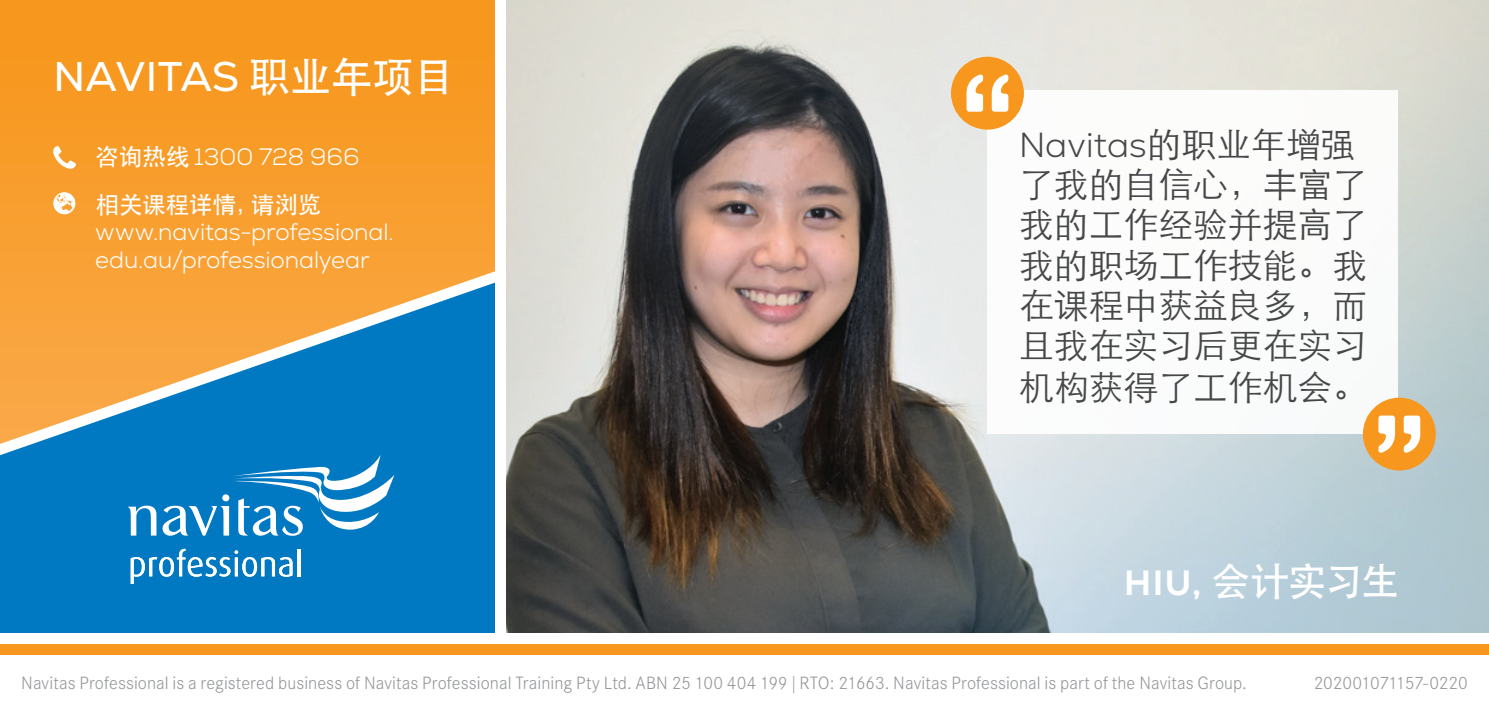
<style>
.page{position:relative;width:1489px;height:709px;background:#fff}
.page>*{position:absolute;margin:0;border:0;box-sizing:border-box;transform-origin:0 0}
.t1{font:41.25px "Nexa";letter-spacing:.005em;color:#fff}
.t2{font:500 39px "ST Heiti SC";letter-spacing:-.05em;color:#fff}
.t3{font:300 34.75px/40.5px "ST Heiti SC";color:#464748;text-align:justify}
.t4{font:300 34.75px "Nexa";color:#464748}
.t5{font:300 23.75px/27.8px "Nexa";letter-spacing:-.005em;color:#fff}
.t6{font:500 23.75px "ST Heiti SC";letter-spacing:-.015em;color:#fff}
.t7{font:300 17.5px "Corporate SBQ";letter-spacing:.005em;color:#939598}
.t8{font:300 17.5px "Corporate SBQ";letter-spacing:-.015em;color:#939598}
.s1{font-family:"ST Heiti SC";font-weight:500}
.s2{font-family:"ST Heiti SC"}
.s3{font-family:"Nexa";font-weight:800;font-size:35px}
</style>
<div class="page">
<div style="left:0;top:0;width:529px;height:638px;background:#0079c2"></div>
<svg style="left:0;top:0;width:495px;height:251px;background:#f79a26"></svg>
<svg style="left:128px;top:505px;width:28px;height:30px"></svg>
<svg style="left:162px;top:455px;width:232px;height:81px"></svg>
<svg style="left:131px;top:548px;width:161px;height:36px"></svg>
<hr style="left:298px;top:549px;width:3px;height:27px;background:#fff">
<svg style="left:0;top:251px;width:495px;height:204px"></svg>
<img style="left:506px;top:0;width:982px;height:633px">
<div style="left:987px;top:90px;width:411px;height:344px;background:#fff"></div>
<div style="left:950px;top:57px;width:73px;height:73px;background:#f7971d;border-radius:50%"></div>
<svg style="left:966px;top:74px;width:42px;height:38px"></svg>
<div style="left:1362px;top:397px;width:73px;height:73px;background:#f7971d;border-radius:50%"></div>
<svg style="left:1378px;top:415px;width:42px;height:38px"></svg>
<div style="left:0;top:644px;width:1488px;height:10px;background:#f7971d"></div>
<div style="left:0;top:633px;width:1488px;height:11px;background:#fff"></div>
<div style="left:53px;top:192px;width:22px;height:22px;border:1px solid #fff;border-radius:50%"></div>
<svg style="left:54px;top:193px;width:21px;height:21px"></svg>
<svg style="left:53px;top:146px;width:23px;height:23px"></svg>
<div style="left:495px;top:0;width:11px;height:638px;background:#fff"></div>
<h1 class="t1" style="left:53px;top:50px;width:402px">NAVITAS <span class="s1">职业年项目</span></h1>
<h3 class="t5" style="left:95px;top:143px;width:266px"><span class="s1">咨询热线</span> 1300 728 966</h3>
<h3 class="t6" style="left:95px;top:191px;width:228px">相关课程详情，请浏览</h3>
<h3 class="t5" style="left:95px;top:219px;width:300px">www.navitas-professional. edu.au/professionalyear</h3>
<h3 class="t4" style="left:1019px;top:124px;width:338px">Navitas<span class="s2">的职业年增强</span></h3>
<h3 class="t3" style="left:1019px;top:161px;width:349px">了我的自信心，丰富了我的工作经验并提高了我的职场工作技能。我在课程中获益良多，而且我在实习后更在实习机构获得了工作机会。</h3>
<h2 class="t2" style="left:1124px;top:560px;width:277px"><span class="s3">HIU,</span> 会计实习生</h2>
<p class="t7" style="left:21px;top:672px;width:1227px">Navitas Professional is a registered business of Navitas Professional Training Pty Ltd. ABN 25 100 404 199 | RTO: 21663. Navitas Professional is part of the Navitas Group.</p>
<p class="t8" style="left:1313px;top:672px;width:155px">202001071157-0220</p>
</div>
